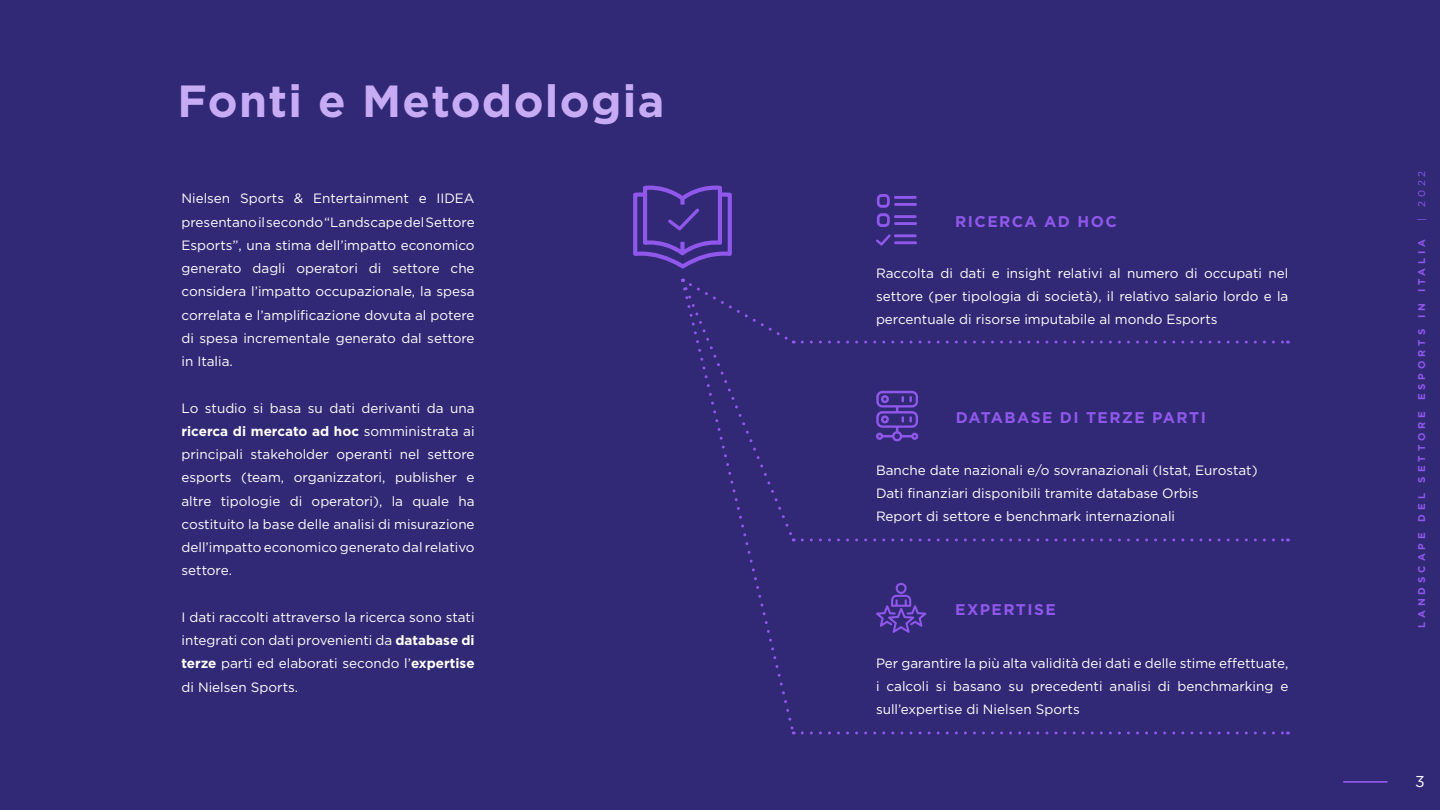
<style>
.page{position:relative;width:1440px;height:810px;background:#312976}
.page>*{position:absolute;margin:0;border:0;box-sizing:border-box;transform-origin:0 0}
.t1{font:700 45px "Gotham";letter-spacing:.03em;color:#c7acf5}
.t2{font:15.75px "Gotham";color:#fff}
.t3{font:700 15.52px "Gotham";letter-spacing:.09em;color:#8f58ea}
.t4{font:13.5px/23.2px "Gotham";color:#fff;text-align:justify}
.t5{font:700 9.9px "Gotham";letter-spacing:.4em;color:#8f58ea}
.t6{font:9.9px "Gotham";color:#8f58ea}
.s1{font-weight:700}
</style>
<div class="page">
<hr style="left:1343px;top:781px;width:45px;height:2px;background:#8f58ea">
<svg style="left:633px;top:186px;width:99px;height:83px"></svg>
<svg style="left:802px;top:341px;width:486px;height:3px"></svg>
<svg style="left:802px;top:538px;width:486px;height:3px"></svg>
<svg style="left:745px;top:341px;width:51px;height:391px"></svg>
<svg style="left:682px;top:279px;width:113px;height:262px"></svg>
<svg style="left:802px;top:731px;width:486px;height:3px"></svg>
<hr style="left:894px;top:222px;width:23px;height:3px;background:#8f58ea">
<hr style="left:894px;top:215px;width:23px;height:3px;background:#8f58ea">
<hr style="left:894px;top:241px;width:23px;height:3px;background:#8f58ea">
<hr style="left:894px;top:234px;width:23px;height:3px;background:#8f58ea">
<hr style="left:894px;top:203px;width:23px;height:3px;background:#8f58ea">
<hr style="left:894px;top:196px;width:23px;height:3px;background:#8f58ea">
<svg style="left:877px;top:194px;width:13px;height:33px"></svg>
<svg style="left:876px;top:234px;width:15px;height:12px"></svg>
<svg style="left:876px;top:391px;width:42px;height:51px"></svg>
<svg style="left:876px;top:583px;width:50px;height:50px"></svg>
<h1 class="t1" style="left:178px;top:76px;width:488px">Fonti e Metodologia</h1>
<p class="t4" style="left:182px;top:187px;width:295px">Nielsen Sports &amp; Entertainment e IIDEA presentano il secondo “Landscape del Settore Esports”, una stima dell’impatto economico generato dagli operatori di settore che considera l’impatto occupazionale, la spesa correlata e l’amplificazione dovuta al potere di spesa incrementale generato dal settore in Italia.</p>
<p class="t4" style="left:182px;top:396px;width:295px">Lo studio si basa su dati derivanti da una <span class="s1">ricerca di mercato ad hoc</span> somministrata ai principali stakeholder operanti nel settore esports (team, organizzatori, publisher e altre tipologie di operatori), la quale ha costituito la base delle analisi di misurazione dell’impatto economico generato dal relativo settore.</p>
<p class="t4" style="left:182px;top:605px;width:295px">I dati raccolti attraverso la ricerca sono stati integrati con dati provenienti da <span class="s1">database di terze</span> parti ed elaborati secondo l’<span class="s1">expertise </span>di Nielsen Sports.</p>
<p class="t3" style="left:955px;top:213px;width:163px">RICERCA AD HOC</p>
<p class="t4" style="left:876px;top:261px;width:414px">Raccolta di dati e insight relativi al numero di occupati nel settore (per tipologia di società), il relativo salario lordo e la percentuale di risorse imputabile al mondo Esports</p>
<p class="t3" style="left:956px;top:409px;width:252px">DATABASE DI TERZE PARTI</p>
<p class="t4" style="left:876px;top:458px;width:383px;text-align:left">Banche date nazionali e/o sovranazionali (Istat, Eurostat)<br>Dati finanziari disponibili tramite database Orbis<br>Report di settore e benchmark internazionali</p>
<p class="t3" style="left:955px;top:601px;width:102px">EXPERTISE</p>
<p class="t4" style="left:876px;top:651px;width:414px">Per garantire la più alta validità dei dati e delle stime effettuate, i calcoli si basano su precedenti analisi di benchmarking e sull’expertise di Nielsen Sports</p>
<p class="t6" style="left:1416px;top:221px;width:52px;rotate:-90deg">| 2022</p>
<p class="t5" style="left:1416px;top:628px;width:391px;rotate:-90deg">LANDSCAPE DEL SETTORE ESPORTS IN ITALIA</p>
<p class="t2" style="left:1415px;top:773px;width:11px">3</p>
</div>
